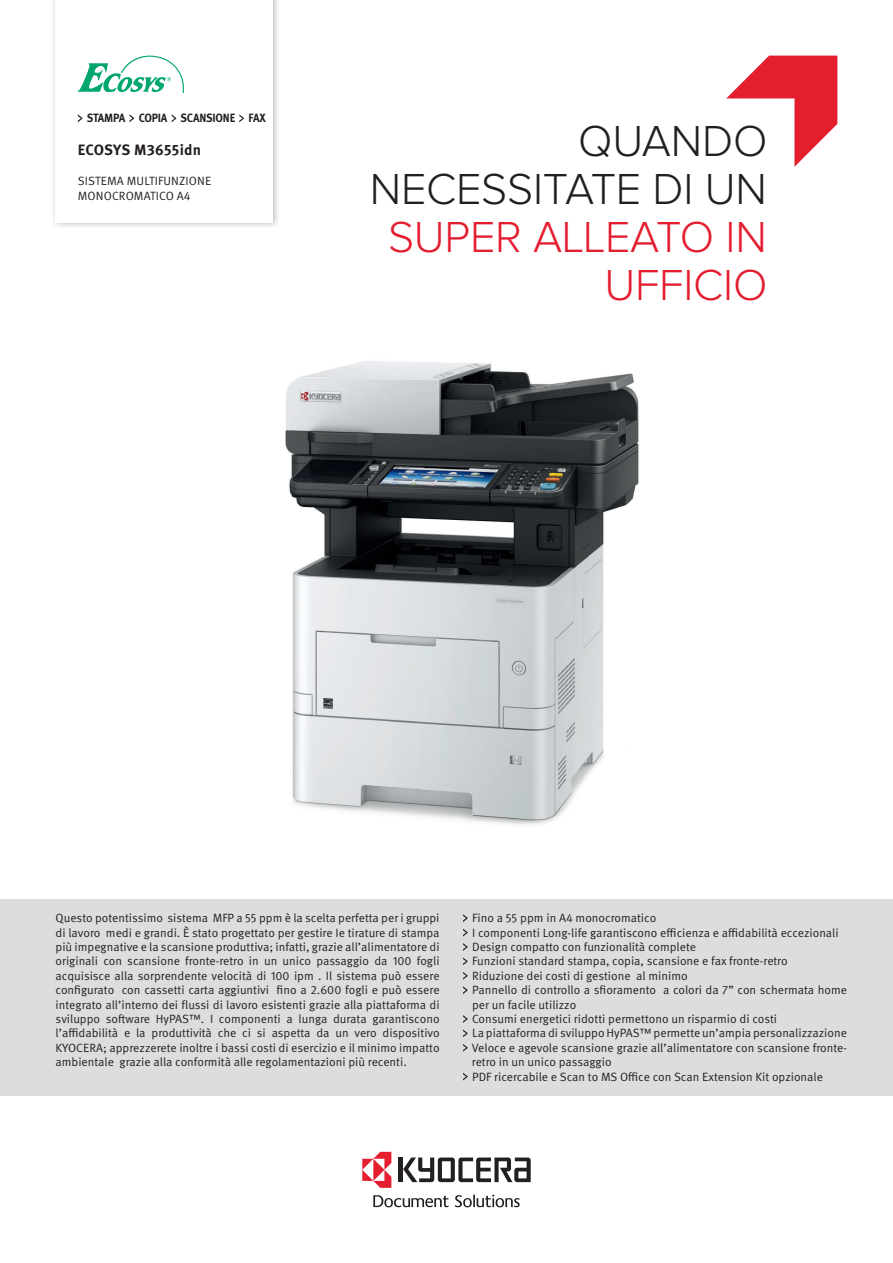
<style>
.page{position:relative;width:893px;height:1263px;background:#fff}
.page>*{position:absolute;margin:0;border:0;box-sizing:border-box;transform-origin:0 0}
.t1{font:300 45px/48px "Proxima Nova";letter-spacing:-.005em;color:#231f20;text-align:right}
.t2{font:300 45px/48px "Proxima Nova";letter-spacing:-.005em;color:#e41d2f;text-align:right}
.t3{font:700 15px "Meta Pro";letter-spacing:.02em;color:#231f20}
.t4{font:12px/14.4px "Meta Pro Norm";color:#231f20}
.t5{font:700 12px "Meta Pro";letter-spacing:-.02em;color:#231f20;scale:.92 1}
</style>
<div class="page">
<img style="left:285px;top:361px;width:354px;height:464px">
<hr style="left:399px;top:1157px;width:4px;height:25px;background:#231f20">
<svg style="left:403px;top:1157px;width:128px;height:25px"></svg>
<svg style="left:362px;top:1152px;width:29px;height:36px"></svg>
<svg style="left:455px;top:1195px;width:65px;height:12px"></svg>
<svg style="left:373px;top:1195px;width:75px;height:12px"></svg>
<div style="left:51px;top:0;width:230px;height:229px;background:#231f20;opacity:.3"></div>
<div style="left:56px;top:0;width:217px;height:223px;background:#fff"></div>
<div style="left:0;top:899px;width:893px;height:197px;background:#dcdddf"></div>
<svg style="left:78px;top:56px;width:106px;height:37px"></svg>
<svg style="left:726px;top:56px;width:111px;height:111px"></svg>
<svg style="left:463px;top:914px;width:5px;height:8px"></svg>
<svg style="left:463px;top:929px;width:5px;height:7px"></svg>
<svg style="left:463px;top:943px;width:5px;height:8px"></svg>
<svg style="left:463px;top:957px;width:5px;height:8px"></svg>
<svg style="left:463px;top:972px;width:5px;height:8px"></svg>
<svg style="left:463px;top:986px;width:5px;height:8px"></svg>
<svg style="left:463px;top:1015px;width:5px;height:8px"></svg>
<svg style="left:463px;top:1029px;width:5px;height:8px"></svg>
<svg style="left:463px;top:1044px;width:5px;height:8px"></svg>
<svg style="left:463px;top:1073px;width:5px;height:7px"></svg>
<svg style="left:78px;top:114px;width:4px;height:8px"></svg>
<svg style="left:129px;top:114px;width:5px;height:8px"></svg>
<svg style="left:172px;top:114px;width:4px;height:8px"></svg>
<svg style="left:239px;top:114px;width:5px;height:8px"></svg>
<p class="t5" style="left:87px;top:113px;width:196px">STAMPA COPIA SCANSIONE FAX</p>
<p class="t3" style="left:78px;top:144px;width:125px">ECOSYS M3655idn</p>
<p class="t4" style="left:78px;top:174px;width:135px;line-height:15px">SISTEMA MULTIFUNZIONE<br>MONOCROMATICO A4</p>
<h1 class="t1" style="left:370px;top:117px;width:399px">QUANDO<br>NECESSITATE DI UN</h1>
<h1 class="t2" style="left:388px;top:213px;width:381px">SUPER ALLEATO IN<br>UFFICIO</h1>
<p class="t4" style="left:56px;top:911px;width:386px;text-align:justify">Questo potentissimo sistema MFP a 55 ppm è la scelta perfetta per i gruppi di lavoro medi e grandi. È stato progettato per gestire Ie tirature di stampa più impegnative e la scansione produttiva; infatti, grazie all’alimentatore di originali con scansione fronte-retro in un unico passaggio da 100 fogli acquisisce alla sorprendente velocità di 100 ipm . Il sistema può essere configurato con cassetti carta aggiuntivi fino a 2.600 fogli e può essere integrato all’interno dei flussi di lavoro esistenti grazie alla piattaforma di sviluppo software HyPAS™. I componenti a lunga durata garantiscono l’affidabilità e la produttività che ci si aspetta da un vero dispositivo KYOCERA; apprezzerete inoltre i bassi costi di esercizio e il minimo impatto ambientale grazie alla conformità alle regolamentazioni più recenti.</p>
<p class="t4" style="left:472px;top:911px;width:377px">Fino a 55 ppm in A4 monocromatico<br>I componenti Long-life garantiscono efficienza e affidabilità eccezionali Design compatto con funzionalità complete<br>Funzioni standard stampa, copia, scansione e fax fronte-retro<br>Riduzione dei costi di gestione al minimo<br>Pannello di controllo a sfioramento a colori da 7” con schermata home per un facile utilizzo<br>Consumi energetici ridotti permettono un risparmio di costi<br>La piattaforma di sviluppo HyPAS™ permette un’ampia personalizzazione Veloce e agevole scansione grazie all’alimentatore con scansione fronte&shy;retro in un unico passaggio<br>PDF ricercabile e Scan to MS Office con Scan Extension Kit opzionale</p>
</div>
